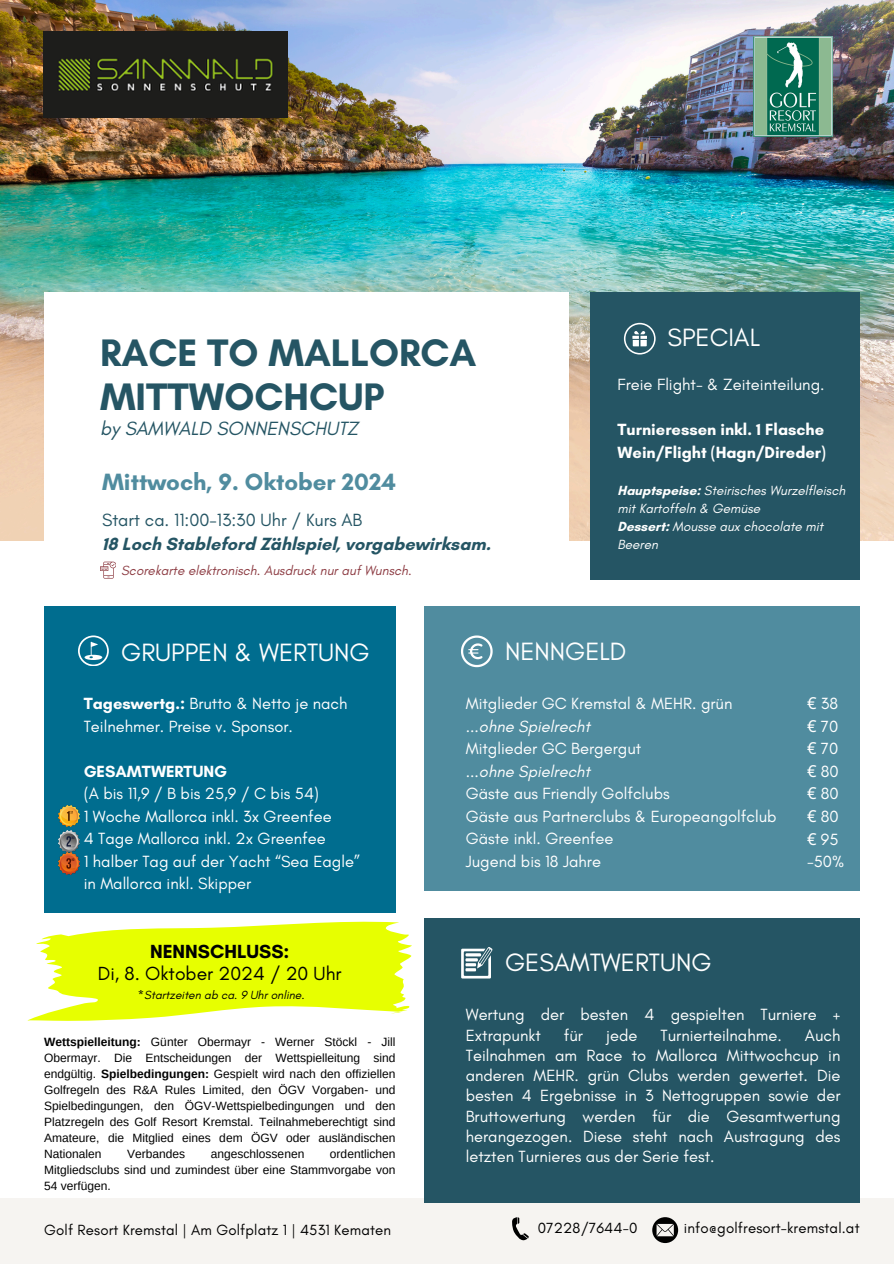
<style>
.page{position:relative;width:894px;height:1264px;background:#fff}
.page>*{position:absolute;margin:0;border:0;box-sizing:border-box;transform-origin:0 0}
.t1{font:700 39px/43.8px "Glacial Indifference";color:#255564}
.t2{font:25.5px "Glacial Indifference";color:#fff}
.t3{font:700 24px "Glacial Indifference";color:#508c9f}
.t4{font:italic 19.5px "Glacial Indifference";color:#255564}
.t5{font:19.35px "Glacial Indifference";color:#000}
.t6{font:700 19.35px "Glacial Indifference";color:#000}
.t7{font:700 18px "Glacial Indifference";color:#255564}
.t8{font:18px "Glacial Indifference";color:#255564}
.t9{font:16.5px/22.5px "Glacial Indifference";color:#fff}
.t10{font:700 16.5px/22.5px "Glacial Indifference";color:#fff}
.t11{font:15px "Glacial Indifference";letter-spacing:.01em;color:#000}
.t12{font:italic 13.5px/18px "Glacial Indifference";color:#fff}
.t13{font:italic 13.5px "Glacial Indifference";color:#8d3c43}
.t14{font:12px/16px "Arimo";color:#000;text-align:justify}
.t15{font:italic 12px "Glacial Indifference";color:#000}
.s1{font-weight:700;font-style:normal}
.s2{font-weight:700}
.s3{font-style:italic}
.s4{font-family:"Noto Sans"}
</style>
<div class="page">
<div style="left:0;top:1198px;width:893px;height:65px;background:#f6f4f1"></div>
<svg style="left:512px;top:1217px;width:16px;height:23px"></svg>
<img style="left:0;top:0;width:893px;height:541px">
<div style="left:590px;top:292px;width:269px;height:287px;background:#255564"></div>
<div style="left:44px;top:292px;width:524px;height:288px;background:#fff"></div>
<div style="left:424px;top:606px;width:435px;height:285px;background:#508c9f"></div>
<svg style="left:461px;top:635px;width:31px;height:32px"></svg>
<img style="left:752px;top:37px;width:80px;height:100px">
<svg style="left:623px;top:323px;width:32px;height:31px"></svg>
<svg style="left:652px;top:1217px;width:26px;height:25px"></svg>
<div style="left:424px;top:918px;width:435px;height:284px;background:#255564"></div>
<svg style="left:461px;top:947px;width:31px;height:31px"></svg>
<svg style="left:100px;top:561px;width:16px;height:17px"></svg>
<div style="left:44px;top:606px;width:351px;height:306px;background:#006d8f"></div>
<svg style="left:78px;top:635px;width:30px;height:31px"></svg>
<svg style="left:28px;top:921px;width:384px;height:99px"></svg>
<img style="left:58px;top:805px;width:22px;height:21px">
<img style="left:58px;top:831px;width:22px;height:43px">
<img style="left:43px;top:31px;width:245px;height:86px">
<p class="t1" style="left:100px;top:330px;width:378px">RACE TO MALLORCA<br>MITTWOCHCUP</p>
<p class="t4" style="left:100px;top:416px;width:260px">by SAMWALD SONNENSCHUTZ</p>
<p class="t3" style="left:102px;top:467px;width:295px">Mittwoch, 9. Oktober 2024</p>
<h6 class="t8" style="left:102px;top:509px;width:262px">Start ca. 11:00-13:30 Uhr / Kurs AB</h6>
<h5 class="t7" style="left:102px;top:533px;width:390px">18 Loch Stableford Zählspiel, vorgabewirksam.</h5>
<p class="t13" style="left:121px;top:562px;width:292px">Scorekarte elektronisch. Ausdruck nur auf Wunsch.</p>
<p class="t2" style="left:667px;top:322px;width:94px">SPECIAL</p>
<p class="t9" style="left:617px;top:373px;width:208px">Freie Flight- &amp; Zeiteinteilung.</p>
<p class="t10" style="left:617px;top:418px;width:210px">Turnieressen inkl. 1 Flasche<br>Wein/Flight (Hagn/Direder)</p>
<p class="t12" style="left:617px;top:481px;width:229px"><span class="s1">Hauptspeise:</span> Steirisches Wurzelfleisch mit Kartoffeln &amp; Gemüse</p>
<p class="t12" style="left:617px;top:517px;width:207px"><span class="s1">Dessert:</span> Mousse aux chocolate mit<br>Beeren</p>
<h6 class="t2" style="left:121px;top:636px;width:250px">GRUPPEN &amp; WERTUNG</h6>
<p class="t9" style="left:84px;top:692px;width:265px"><span class="s2">Tageswertg.:</span> Brutto &amp; Netto je nach<br>Teilnehmer. Preise v. Sponsor.</p>
<p class="t9" style="left:84px;top:759px;width:237px"><span class="s2">GESAMTWERTUNG<br></span>(A bis 11,9 / B bis 25,9 / C bis 54)</p>
<p class="t9" style="left:84px;top:804px;width:249px">1 Woche Mallorca inkl. 3x Greenfee<br>4 Tage Mallorca inkl. 2x Greenfee</p>
<h6 class="t9" style="left:84px;top:849px;width:278px">1 halber Tag auf der Yacht “Sea Eagle”</h6>
<h6 class="t9" style="left:84px;top:872px;width:169px">in Mallorca inkl. Skipper</h6>
<p class="t6" style="left:150px;top:939px;width:141px">NENNSCHLUSS:</p>
<h6 class="t5" style="left:98px;top:961px;width:245px">Di, 8. Oktober 2024 / 20 Uhr</h6>
<p class="t15" style="left:138px;top:987px;width:168px">*Startzeiten ab ca. 9 Uhr online.</p>
<p class="t14" style="left:44px;top:1033px;width:352px"><span class="s2">Wettspielleitung:</span> Günter Obermayr - Werner Stöckl - Jill Obermayr. Die Entscheidungen der Wettspielleitung sind endgültig. <span class="s2">Spielbedingungen:</span> Gespielt wird nach den offiziellen Golfregeln des R&amp;A Rules Limited, den ÖGV Vorgaben- und Spielbedingungen, den ÖGV-Wettspielbedingungen und den Platzregeln des Golf Resort Kremstal. Teilnahmeberechtigt sind Amateure, die Mitglied eines dem ÖGV oder ausländischen Nationalen</p>
<p class="t14" style="left:44px;top:1145px;width:352px;text-indent:286px">ordentlichen Mitgliedsclubs sind und zumindest über eine Stammvorgabe von 54 verfügen.</p>
<p class="t14" style="left:127px;top:1145px;width:60px">Verbandes</p>
<p class="t14" style="left:211px;top:1145px;width:95px">angeschlossenen</p>
<p class="t11" style="left:44px;top:1220px;width:348px">Golf Resort Kremstal | Am Golfplatz 1 | 4531 Kematen</p>
<p class="t2" style="left:505px;top:635px;width:123px">NENNGELD</p>
<p class="t9" style="left:465px;top:692px;width:312px">Mitglieder GC Kremstal &amp; MEHR. grün <span class="s3">...ohne Spielrecht<br></span>Mitglieder GC Bergergut<br><span class="s3">...ohne Spielrecht<br></span>Gäste aus Friendly Golfclubs<br>Gäste aus Partnerclubs &amp; Europeangolfclub<br>Gäste inkl. Greenfee<br>Jugend bis 18 Jahre</p>
<p class="t9" style="left:806px;top:692px;width:39px"><span class="s4">€</span> 38 <span class="s4">€</span> 70 <span class="s4">€</span> 70 <span class="s4">€</span> 80 <span class="s4">€</span> 80 <span class="s4">€</span> 80 <span class="s4">€</span> 95 -50%</p>
<p class="t2" style="left:505px;top:946px;width:208px">GESAMTWERTUNG</p>
<h6 class="t9" style="left:465px;top:1004px;width:376px;line-height:20.2px">Wertung der besten 4 gespielten Turniere +<br>Extrapunkt</h6>
<h6 class="t9" style="left:465px;top:1024px;width:376px;line-height:20.2px;text-align:justify;text-indent:339px">Auch Teilnahmen am Race to Mallorca Mittwochcup in anderen MEHR. grün Clubs werden gewertet. Die besten 4 Ergebnisse in 3 Nettogruppen sowie der Bruttowertung werden für die Gesamtwertung herangezogen. Diese steht nach Austragung des letzten Turnieres aus der Serie fest.</h6>
<h6 class="t9" style="left:563px;top:1023px;width:21px">für</h6>
<h6 class="t9" style="left:606px;top:1023px;width:33px">jede</h6>
<h6 class="t9" style="left:660px;top:1023px;width:123px">Turnierteilnahme.</h6>
<h6 class="t11" style="left:537px;top:1218px;width:101px">07228/7644-0</h6>
<h6 class="t11" style="left:683px;top:1218px;width:177px">info@golfresort-kremstal.at</h6>
</div>
